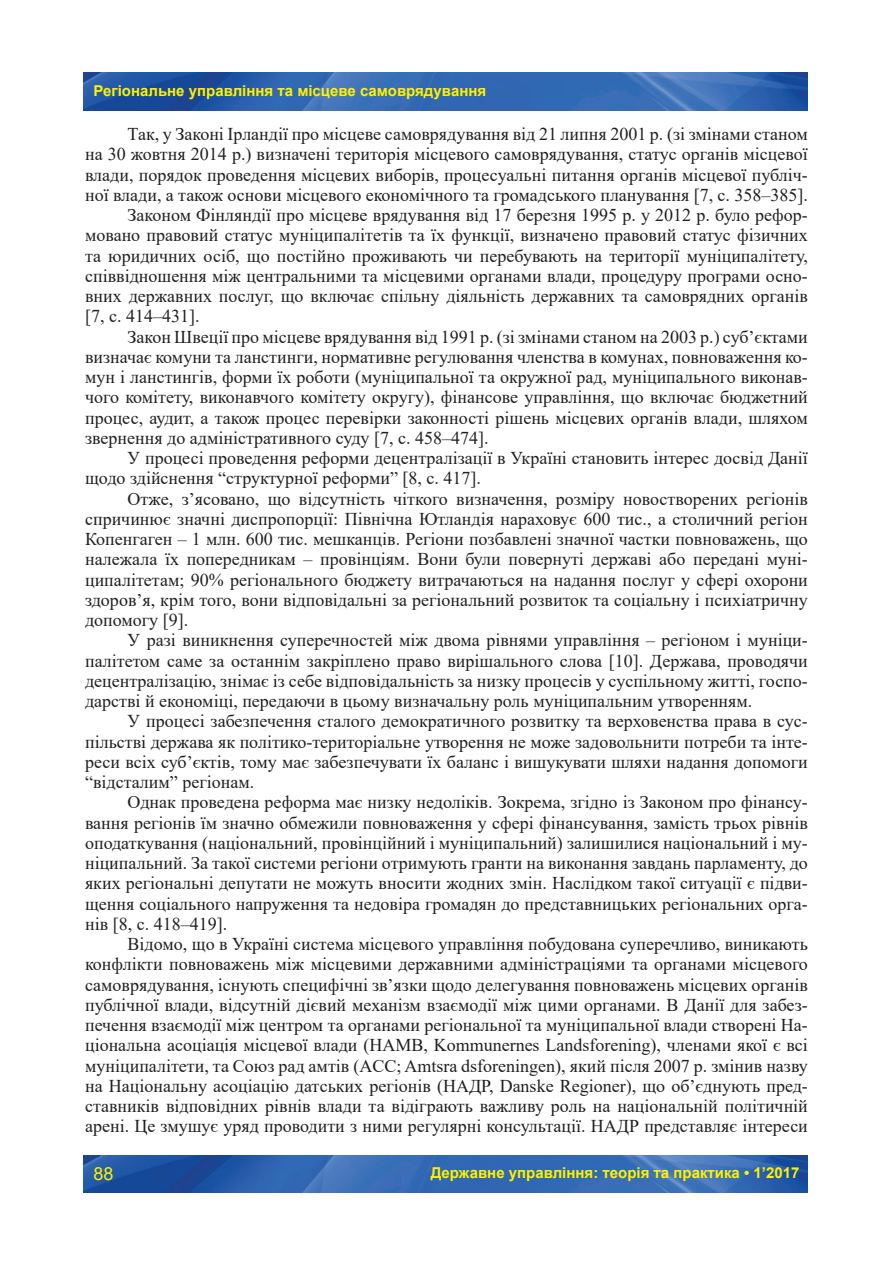
<style>
.page{position:relative;width:893px;height:1263px;background:#fff}
.page>*{position:absolute;margin:0;border:0;box-sizing:border-box;transform-origin:0 0}
.t1{font:18px "Times New Roman";color:#231f20}
.t2{font:18px "Arial";color:#fff101}
.t3{font:700 15px "Arial";color:#fff101}
</style>
<div class="page">
<img style="left:84px;top:1155px;width:724px;height:37px">
<img style="left:84px;top:73px;width:724px;height:37px">
<p class="t3" style="left:94px;top:80px;width:394px">Регіональне управління та місцеве самоврядування</p>
<p class="t1" style="left:128px;top:121px;width:682px">Так, у Законі Ірландії про місцеве самоврядування від 21 липня 2001 р. (зі змінами станом</p>
<p class="t1" style="left:85px;top:142px;width:724px">на 30 жовтня 2014 р.) визначені територія місцевого самоврядування, статус органів місцевої</p>
<p class="t1" style="left:85px;top:162px;width:724px">влади, порядок проведення місцевих виборів, процесуальні питання органів місцевої публіч-</p>
<p class="t1" style="left:85px;top:182px;width:724px">ної влади, а також основи місцевого економічного та громадського планування [7, с. 358–385].</p>
<p class="t1" style="left:128px;top:202px;width:682px">Законом Фінляндії про місцеве врядування від 17 березня 1995 р. у 2012 р. було рефор-</p>
<p class="t1" style="left:85px;top:223px;width:724px">мовано правовий статус муніципалітетів та їх функції, визначено правовий статус фізичних</p>
<p class="t1" style="left:85px;top:243px;width:724px">та юридичних осіб, що постійно проживають чи перебувають на території муніципалітету,</p>
<p class="t1" style="left:85px;top:263px;width:724px">співвідношення між центральними та місцевими органами влади, процедуру програми осно-</p>
<p class="t1" style="left:85px;top:283px;width:724px">вних державних послуг, що включає спільну діяльність державних та самоврядних органів</p>
<p class="t1" style="left:85px;top:304px;width:116px">[7, с. 414–431].</p>
<p class="t1" style="left:128px;top:324px;width:682px">Закон Швеції про місцеве врядування від 1991 р. (зі змінами станом на 2003 р.) суб’єктами</p>
<p class="t1" style="left:85px;top:344px;width:724px">визначає комуни та ланстинги, нормативне регулювання членства в комунах, повноваження ко-</p>
<p class="t1" style="left:85px;top:364px;width:724px">мун і ланстингів, форми їх роботи (муніципальної та окружної рад, муніципального виконав-</p>
<p class="t1" style="left:85px;top:385px;width:724px">чого комітету, виконавчого комітету округу), фінансове управління, що включає бюджетний</p>
<p class="t1" style="left:85px;top:405px;width:724px">процес, аудит, а також процес перевірки законності рішень місцевих органів влади, шляхом</p>
<p class="t1" style="left:85px;top:425px;width:405px">звернення до адміністративного суду [7, с. 458–474].</p>
<p class="t1" style="left:128px;top:445px;width:682px">У процесі проведення реформи децентралізації в Україні становить інтерес досвід Данії</p>
<p class="t1" style="left:85px;top:466px;width:397px">щодо здійснення “структурної реформи” [8, с. 417].</p>
<p class="t1" style="left:128px;top:486px;width:682px">Отже, з’ясовано, що відсутність чіткого визначення, розміру новостворених регіонів</p>
<p class="t1" style="left:85px;top:506px;width:724px">спричинює значні диспропорції: Північна Ютландія нараховує 600 тис., а столичний регіон</p>
<p class="t1" style="left:85px;top:526px;width:724px">Копенгаген – 1 млн. 600 тис. мешканців. Регіони позбавлені значної частки повноважень, що</p>
<p class="t1" style="left:85px;top:547px;width:724px">належала їх попередникам – провінціям. Вони були повернуті державі або передані муні-</p>
<p class="t1" style="left:85px;top:567px;width:724px">ципалітетам; 90% регіонального бюджету витрачаються на надання послуг у сфері охорони</p>
<p class="t1" style="left:85px;top:587px;width:724px">здоров’я, крім того, вони відповідальні за регіональний розвиток та соціальну і психіатричну</p>
<p class="t1" style="left:85px;top:607px;width:105px">допомогу [9].</p>
<p class="t1" style="left:128px;top:628px;width:682px">У разі виникнення суперечностей між двома рівнями управління – регіоном і муніци-</p>
<p class="t1" style="left:85px;top:648px;width:724px">палітетом саме за останнім закріплено право вирішального слова [10]. Держава, проводячи</p>
<p class="t1" style="left:85px;top:668px;width:724px">децентралізацію, знімає із себе відповідальність за низку процесів у суспільному житті, госпо-</p>
<p class="t1" style="left:85px;top:688px;width:669px">дарстві й економіці, передаючи в цьому визначальну роль муніципальним утворенням.</p>
<p class="t1" style="left:128px;top:709px;width:682px">У процесі забезпечення сталого демократичного розвитку та верховенства права в сус-</p>
<p class="t1" style="left:85px;top:729px;width:724px">пільстві держава як політико-територіальне утворення не може задовольнити потреби та інте-</p>
<p class="t1" style="left:85px;top:749px;width:724px">реси всіх суб’єктів, тому має забезпечувати їх баланс і вишукувати шляхи надання допомоги</p>
<p class="t1" style="left:85px;top:769px;width:171px">“відсталим” регіонам.</p>
<p class="t1" style="left:128px;top:790px;width:682px">Однак проведена реформа має низку недоліків. Зокрема, згідно із Законом про фінансу-</p>
<p class="t1" style="left:85px;top:810px;width:724px">вання регіонів їм значно обмежили повноваження у сфері фінансування, замість трьох рівнів</p>
<p class="t1" style="left:85px;top:830px;width:724px">оподаткування (національний, провінційний і муніципальний) залишилися національний і му-</p>
<p class="t1" style="left:85px;top:850px;width:724px">ніципальний. За такої системи регіони отримують гранти на виконання завдань парламенту, до</p>
<p class="t1" style="left:85px;top:871px;width:724px">яких регіональні депутати не можуть вносити жодних змін. Наслідком такої ситуації є підви-</p>
<p class="t1" style="left:85px;top:891px;width:724px">щення соціального напруження та недовіра громадян до представницьких регіональних орга-</p>
<p class="t1" style="left:85px;top:911px;width:144px">нів [8, с. 418–419].</p>
<p class="t1" style="left:128px;top:931px;width:682px">Відомо, що в Україні система місцевого управління побудована суперечливо, виникають</p>
<p class="t1" style="left:85px;top:952px;width:724px">конфлікти повноважень між місцевими державними адміністраціями та органами місцевого</p>
<p class="t1" style="left:85px;top:972px;width:724px">самоврядування, існують специфічні зв’язки щодо делегування повноважень місцевих органів</p>
<p class="t1" style="left:85px;top:992px;width:724px">публічної влади, відсутній дієвий механізм взаємодії між цими органами. В Данії для забез-</p>
<p class="t1" style="left:85px;top:1012px;width:724px">печення взаємодії між центром та органами регіональної та муніципальної влади створені На-</p>
<p class="t1" style="left:85px;top:1033px;width:724px">ціональна асоціація місцевої влади (НАМВ, Kommunernes Landsforening), членами якої є всі</p>
<p class="t1" style="left:85px;top:1053px;width:724px">муніципалітети, та Союз рад амтів (ACC; Amtsra dsforeningen), який після 2007 р. змінив назву</p>
<p class="t1" style="left:85px;top:1073px;width:724px">на Національну асоціацію датських регіонів (НАДР, Danske Regioner), що об’єднують пред-</p>
<p class="t1" style="left:85px;top:1093px;width:724px">ставників відповідних рівнів влади та відіграють важливу роль на національній політичній</p>
<p class="t1" style="left:85px;top:1114px;width:724px">арені. Це змушує уряд проводити з ними регулярні консультації. НАДР представляє інтереси</p>
<p class="t2" style="left:94px;top:1161px;width:22px">88</p>
<p class="t3" style="left:431px;top:1162px;width:370px">Державне управління: теорія та практика • 1’2017</p>
</div>
